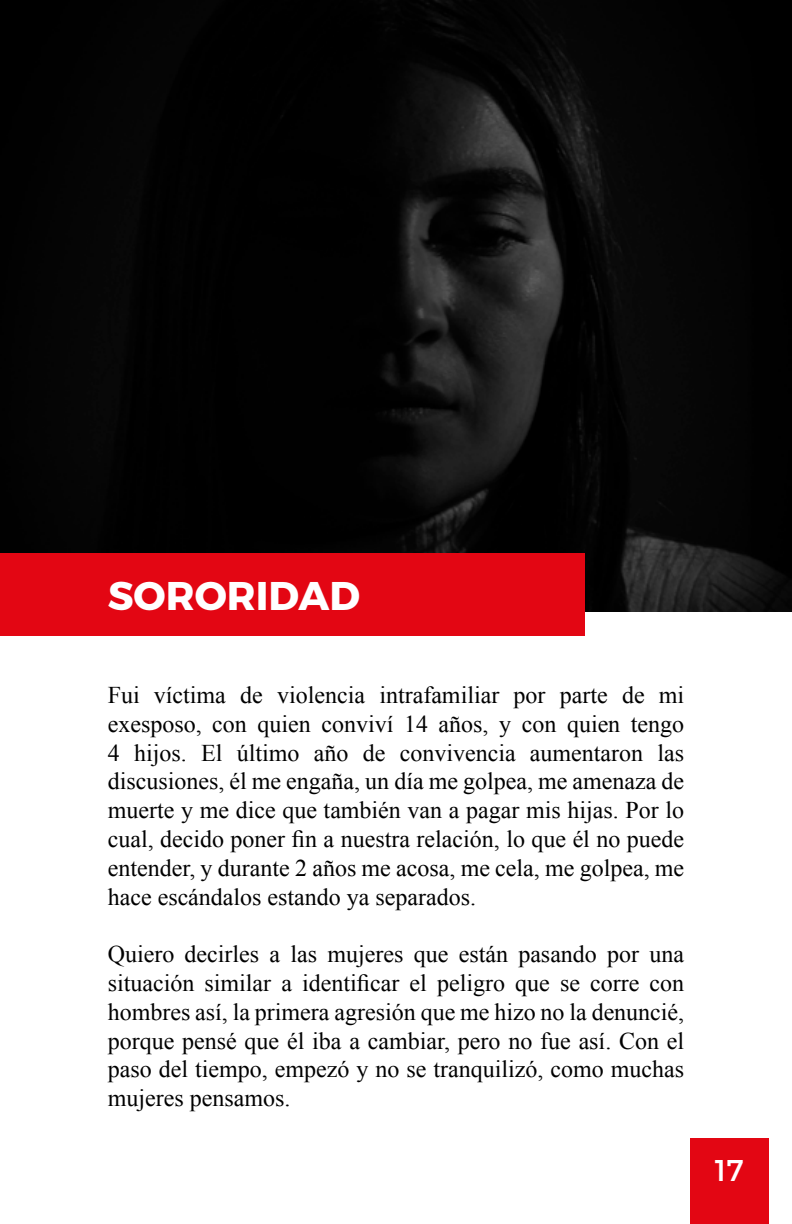
<style>
.page{position:relative;width:792px;height:1224px;background:#fff}
.page>*{position:absolute;margin:0;border:0;box-sizing:border-box;transform-origin:0 0}
.t1{font:700 40px "Montserrat";color:#fff}
.t2{font:30px "Montserrat";color:#fff}
.t3{font:24px/28.8px "Times New Roman";color:#000;text-align:justify}
</style>
<div class="page">
<div style="left:690px;top:1138px;width:78px;height:86px;background:#e30613"></div>
<img style="left:0;top:0;width:792px;height:612px">
<div style="left:0;top:554px;width:585px;height:82px;background:#e30613"></div>
<h1 class="t1" style="left:108px;top:563px;width:254px">SORORIDAD</h1>
<p class="t3" style="left:108px;top:680px;width:578px">Fui víctima de violencia intrafamiliar por parte de mi exesposo, con quien conviví 14 años, y con quien tengo 4 hijos. El último año de convivencia aumentaron las discusiones, él me engaña, un día me golpea, me amenaza de muerte y me dice que también van a pagar mis hijas. Por lo cual, decido poner fin a nuestra relación, lo que él no puede entender, y durante 2 años me acosa, me cela, me golpea, me hace escándalos estando ya separados.</p>
<p class="t3" style="left:108px;top:939px;width:578px">Quiero decirles a las mujeres que están pasando por una situación similar a identificar el peligro que se corre con hombres así, la primera agresión que me hizo no la denuncié, porque pensé que él iba a cambiar, pero no fue así. Con el paso del tiempo, empezó y no se tranquilizó, como muchas mujeres pensamos.</p>
<p class="t2" style="left:715px;top:1146px;width:30px">17</p>
</div>
